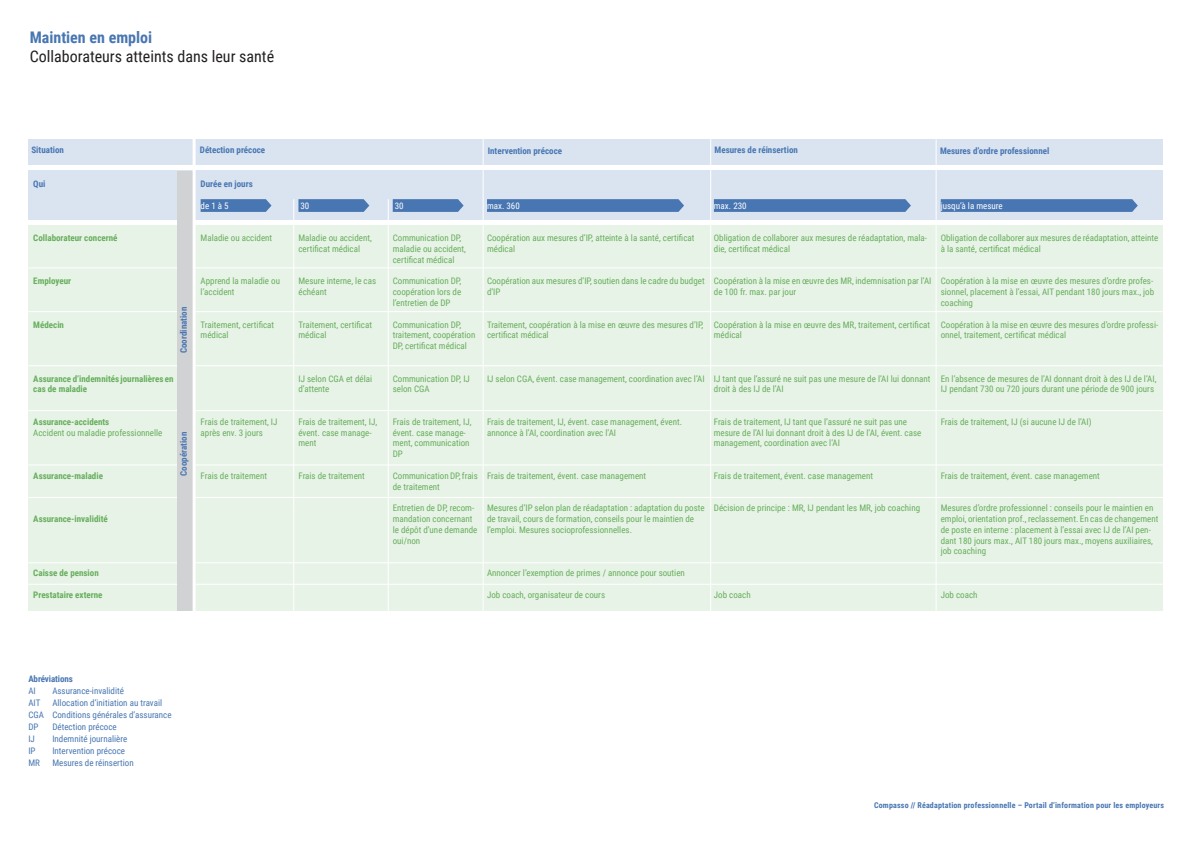
<style>
.page{position:relative;width:1191px;height:842px;background:#fff}
.page>*{position:absolute;margin:0;border:0;box-sizing:border-box;transform-origin:0 0}
.t1{font:16px "Roboto Condensed";color:#231f20}
.t2{font:700 16px "Roboto Condensed";color:#4876b2}
.t3{font:9px/10.8px "Roboto Condensed";color:#66ae5c}
.t4{font:700 9px/10.8px "Roboto Condensed";color:#66ae5c}
.t5{font:9px/12px "Roboto Condensed";color:#4876b2}
.t6{font:700 9px "Roboto Condensed";color:#4876b2}
.t7{font:9px "Roboto Condensed";color:#fff}
.t8{font:700 8px "Roboto Condensed";letter-spacing:.02em;color:#4876b2}
</style>
<div class="page">
<div style="left:28px;top:170px;width:1134px;height:50px;background:#dae4f0"></div>
<div style="left:28px;top:225px;width:1134px;height:386px;background:#e8f3e7"></div>
<svg style="left:201px;top:199px;width:70px;height:13px"></svg>
<svg style="left:298px;top:199px;width:71px;height:13px"></svg>
<svg style="left:393px;top:199px;width:70px;height:13px"></svg>
<svg style="left:487px;top:199px;width:197px;height:13px;background:#4c79b3"></svg>
<svg style="left:714px;top:199px;width:197px;height:13px;background:#4c79b3"></svg>
<svg style="left:940px;top:199px;width:197px;height:13px;background:#4c79b3"></svg>
<div style="left:28px;top:139px;width:1134px;height:26px;background:#dae4f0"></div>
<hr style="left:28px;top:267px;width:1148px;height:1px;background:#fff">
<hr style="left:28px;top:311px;width:1148px;height:1px;background:#fff">
<hr style="left:28px;top:365px;width:1148px;height:1px;background:#fff">
<hr style="left:28px;top:410px;width:1148px;height:1px;background:#fff">
<hr style="left:28px;top:464px;width:1148px;height:1px;background:#fff">
<hr style="left:28px;top:497px;width:1148px;height:1px;background:#fff">
<hr style="left:28px;top:562px;width:1148px;height:1px;background:#fff">
<hr style="left:28px;top:584px;width:1148px;height:1px;background:#fff">
<div style="left:177px;top:171px;width:16px;height:440px;background:#d1d2d4"></div>
<hr style="left:193px;top:123px;width:3px;height:516px;background:#fff">
<hr style="left:293px;top:199px;width:1px;height:412px;background:#fff">
<hr style="left:388px;top:199px;width:1px;height:412px;background:#fff">
<hr style="left:483px;top:135px;width:1px;height:476px;background:#fff">
<hr style="left:710px;top:135px;width:1px;height:476px;background:#fff">
<hr style="left:936px;top:139px;width:1px;height:472px;background:#fff">
<h1 class="t2" style="left:30px;top:26px;width:124px">Maintien en emploi</h1>
<h1 class="t1" style="left:30px;top:45px;width:246px">Collaborateurs atteints dans leur santé</h1>
<p class="t6" style="left:31px;top:143px;width:34px">Situation</p>
<p class="t6" style="left:200px;top:143px;width:67px">Détection précoce</p>
<p class="t6" style="left:488px;top:144px;width:76px">Intervention précoce</p>
<p class="t6" style="left:714px;top:144px;width:85px">Mesures de réinsertion</p>
<p class="t6" style="left:940px;top:145px;width:111px">Mesures d’ordre professionnel</p>
<p class="t6" style="left:33px;top:178px;width:14px">Qui</p>
<p class="t4" style="left:33px;top:232px;width:86px">Collaborateur concerné</p>
<p class="t4" style="left:33px;top:275px;width:39px">Employeur</p>
<p class="t4" style="left:33px;top:319px;width:32px">Médecin</p>
<p class="t6" style="left:177px;top:353px;width:48px;rotate:-90deg">Coordination</p>
<p class="t4" style="left:33px;top:373px;width:142px">Assurance d’indemnités journalières en cas de maladie</p>
<p class="t4" style="left:33px;top:416px;width:78px">Assurance-accidents</p>
<p class="t3" style="left:33px;top:427px;width:131px">Accident ou maladie professionnelle</p>
<p class="t4" style="left:33px;top:470px;width:71px">Assurance-maladie</p>
<p class="t4" style="left:33px;top:513px;width:76px">Assurance-invalidité</p>
<p class="t6" style="left:177px;top:476px;width:45px;rotate:-90deg">Coopération</p>
<p class="t6" style="left:201px;top:178px;width:54px">Durée en jours</p>
<p class="t7" style="left:201px;top:199px;width:30px">de 1 à 5</p>
<p class="t3" style="left:201px;top:232px;width:73px">Maladie ou accident</p>
<p class="t3" style="left:201px;top:275px;width:81px">Apprend la maladie ou l’accident</p>
<p class="t3" style="left:201px;top:319px;width:75px">Traitement, certificat médical</p>
<p class="t3" style="left:201px;top:416px;width:78px">Frais de traitement, IJ après env. 3 jours</p>
<p class="t3" style="left:201px;top:470px;width:68px">Frais de traitement</p>
<p class="t4" style="left:33px;top:567px;width:67px">Caisse de pension</p>
<p class="t4" style="left:33px;top:589px;width:71px">Prestataire externe</p>
<p class="t7" style="left:300px;top:199px;width:10px">30</p>
<p class="t3" style="left:298px;top:232px;width:75px">Maladie ou accident, certificat médical</p>
<p class="t3" style="left:298px;top:275px;width:79px">Mesure interne, le cas échéant</p>
<p class="t3" style="left:298px;top:319px;width:75px">Traitement, certificat médical</p>
<p class="t3" style="left:298px;top:373px;width:75px">IJ selon CGA et délai d’attente</p>
<p class="t3" style="left:298px;top:416px;width:80px">Frais de traitement, IJ, évent. case manage&shy;ment</p>
<p class="t3" style="left:298px;top:470px;width:68px">Frais de traitement</p>
<p class="t7" style="left:395px;top:199px;width:10px">30</p>
<p class="t3" style="left:393px;top:232px;width:75px">Communication DP, maladie ou accident, certificat médical</p>
<p class="t3" style="left:393px;top:275px;width:70px;text-align:justify">Communication DP, coopération lors de l’entretien de DP</p>
<p class="t3" style="left:393px;top:319px;width:84px">Communication DP, traitement, coopération<br>DP, certificat médical</p>
<p class="t3" style="left:393px;top:373px;width:79px">Communication DP, IJ selon CGA</p>
<p class="t3" style="left:393px;top:416px;width:80px">Frais de traitement, IJ, évent. case manage&shy;ment, communication<br>DP</p>
<p class="t3" style="left:393px;top:470px;width:87px">Communication DP, frais de traitement</p>
<p class="t3" style="left:393px;top:502px;width:86px">Entretien de DP, recom&shy;mandation concernant le dépôt d’une demande oui/non</p>
<p class="t7" style="left:487px;top:199px;width:34px">max. 360</p>
<p class="t3" style="left:487px;top:232px;width:209px">Coopération aux mesures d’IP, atteinte à la santé, certificat médical</p>
<p class="t3" style="left:487px;top:275px;width:219px">Coopération aux mesures d’IP, soutien dans le cadre du budget d’IP</p>
<p class="t3" style="left:487px;top:319px;width:218px">Traitement, coopération à la mise en œuvre des mesures d’IP, certificat médical</p>
<p class="t3" style="left:487px;top:373px;width:219px">IJ selon CGA, évent. case management, coordination avec l’AI</p>
<p class="t3" style="left:487px;top:416px;width:196px">Frais de traitement, IJ, évent. case management, évent. annonce à l’AI, coordination avec l’AI</p>
<p class="t3" style="left:487px;top:470px;width:161px">Frais de traitement, évent. case management</p>
<p class="t3" style="left:487px;top:502px;width:219px">Mesures d’IP selon plan de réadaptation : adaptation du poste de travail, cours de formation, conseils pour le maintien de l’emploi. Mesures socioprofessionnelles.</p>
<p class="t3" style="left:487px;top:567px;width:199px">Annoncer l’exemption de primes / annonce pour soutien</p>
<p class="t3" style="left:487px;top:589px;width:120px">Job coach, organisateur de cours</p>
<p class="t7" style="left:714px;top:199px;width:34px">max. 230</p>
<p class="t3" style="left:714px;top:232px;width:215px">Obligation de collaborer aux mesures de réadaptation, mala&shy;die, certificat médical</p>
<p class="t3" style="left:714px;top:275px;width:219px">Coopération à la mise en œuvre des MR, indemnisation par l’AI de 100 fr. max. par jour</p>
<p class="t3" style="left:714px;top:319px;width:218px">Coopération à la mise en œuvre des MR, traitement, certificat médical</p>
<p class="t3" style="left:714px;top:373px;width:218px">IJ tant que l’assuré ne suit pas une mesure de l’AI lui donnant droit à des IJ de l’AI</p>
<p class="t3" style="left:714px;top:416px;width:209px">Frais de traitement, IJ tant que l’assuré ne suit pas une mesure de l’AI lui donnant droit à des IJ de l’AI, évent. case management, coordination avec l’AI</p>
<p class="t3" style="left:714px;top:470px;width:161px">Frais de traitement, évent. case management</p>
<p class="t3" style="left:714px;top:502px;width:208px">Décision de principe : MR, IJ pendant les MR, job coaching</p>
<p class="t3" style="left:714px;top:589px;width:38px">Job coach</p>
<p class="t7" style="left:940px;top:199px;width:63px">jusqu’à la mesure</p>
<p class="t3" style="left:940px;top:232px;width:219px">Obligation de collaborer aux mesures de réadaptation, atteinte à la santé, certificat médical</p>
<p class="t3" style="left:940px;top:275px;width:215px;text-align:justify">Coopération à la mise en œuvre des mesures d’ordre profes&shy;sionnel, placement à l’essai, AIT pendant 180 jours max., job coaching</p>
<p class="t3" style="left:940px;top:319px;width:219px">Coopération à la mise en œuvre des mesures d’ordre professi&shy;onnel, traitement, certificat médical</p>
<p class="t3" style="left:940px;top:373px;width:217px">En l’absence de mesures de l’AI donnant droit à des IJ de l’AI,<br>IJ pendant 730 ou 720 jours durant une période de 900 jours</p>
<p class="t3" style="left:940px;top:416px;width:152px">Frais de traitement, IJ (si aucune IJ de l’AI)</p>
<p class="t3" style="left:940px;top:470px;width:161px">Frais de traitement, évent. case management</p>
<p class="t3" style="left:940px;top:502px;width:219px">Mesures d’ordre professionnel : conseils pour le maintien en emploi, orientation prof., reclassement. En cas de changement de poste en interne : placement à l’essai avec IJ de l’AI pen&shy;dant 180 jours max., AIT 180 jours max., moyens auxiliaires, job coaching</p>
<p class="t3" style="left:940px;top:589px;width:38px">Job coach</p>
<p class="t6" style="left:28px;top:672px;width:46px">Abréviations</p>
<p class="t5" style="left:28px;top:684px;width:9px">AI</p>
<p class="t5" style="left:52px;top:684px;width:73px">Assurance-invalidité</p>
<p class="t5" style="left:28px;top:696px;width:13px">AIT</p>
<p class="t5" style="left:28px;top:696px;width:145px;text-indent:24px">Allocation d’initiation au travail<br>CGA Conditions générales d’assurance<br>DP</p>
<p class="t5" style="left:52px;top:720px;width:66px">Détection précoce</p>
<p class="t5" style="left:28px;top:732px;width:8px">IJ</p>
<p class="t5" style="left:52px;top:732px;width:76px">Indemnité journalière</p>
<p class="t5" style="left:28px;top:744px;width:9px">IP</p>
<p class="t5" style="left:52px;top:744px;width:74px">Intervention précoce</p>
<p class="t5" style="left:28px;top:756px;width:13px">MR</p>
<p class="t5" style="left:52px;top:756px;width:83px">Mesures de réinsertion</p>
<p class="t8" style="left:874px;top:799px;width:291px">Compasso // Réadaptation professionnelle – Portail d’information pour les employeurs</p>
</div>
